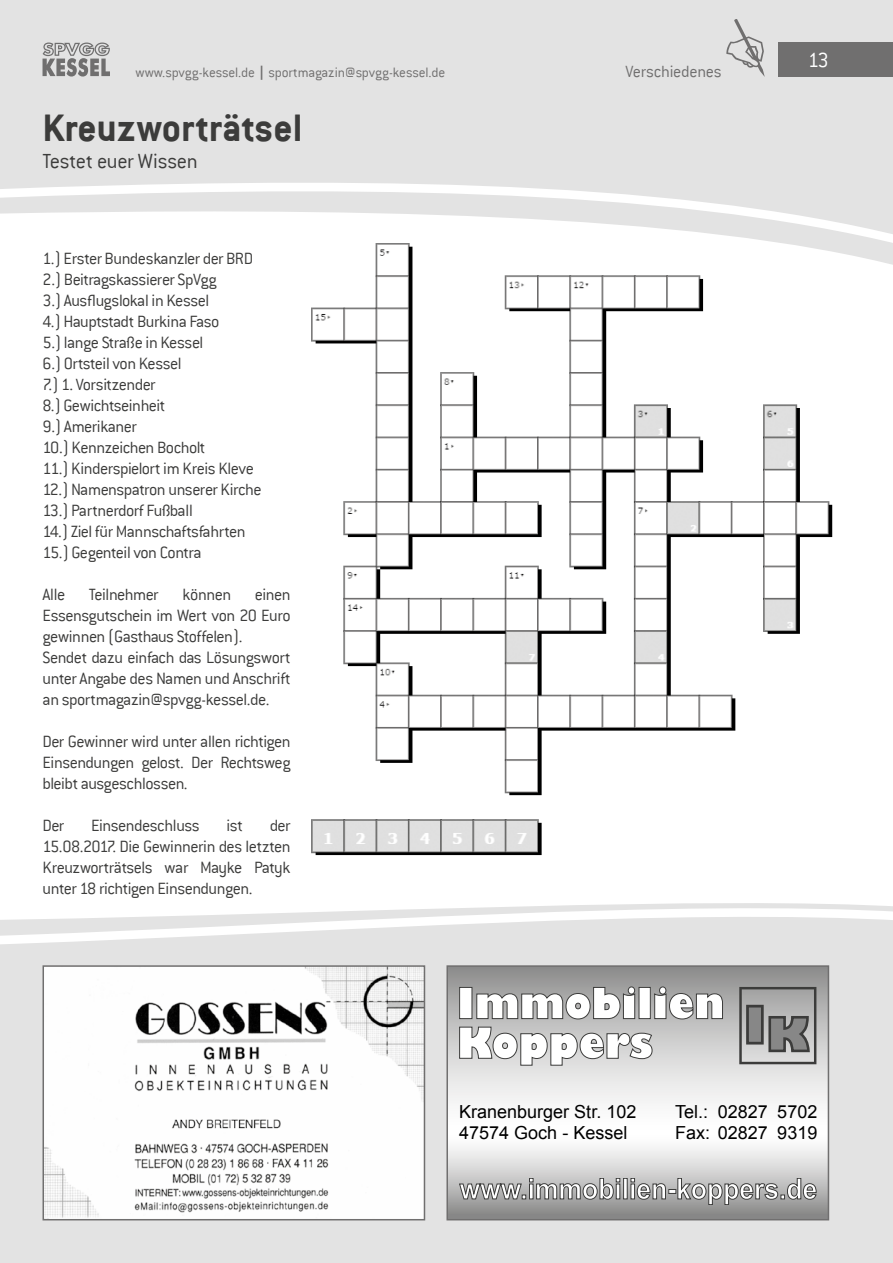
<style>
.page{position:relative;width:893px;height:1263px;background:#fff}
.page>*{position:absolute;margin:0;border:0;box-sizing:border-box;transform-origin:0 0}
.t1{font:700 42px "Conduit ITC";color:#3c3c3b}
.t2{font:300 22.5px "Conduit ITC";letter-spacing:-.01em;color:#3c3c3b}
.t3{font:300 22.5px "Conduit ITC";color:#fff}
.t4{font:300 18px/21px "Conduit ITC";letter-spacing:-.03em;color:#3c3c3b}
.t5{font:18px/21.6px "Arial";color:#000}
.t6{font:300 18px "Conduit ITC";letter-spacing:-.015em;color:#706f6f}
.t7{font:300 15px "Conduit ITC";letter-spacing:-.01em;color:#706f6f}
.s1{font-family:"Futura";font-weight:500;font-stretch:condensed}
</style>
<div class="page">
<div style="left:0;top:0;width:893px;height:124px;background:#e3e3e3"></div>
<svg style="left:0;top:124px;width:893px;height:141px;fill:#e3e3e3"></svg>
<div style="left:0;top:1009px;width:893px;height:254px;background:#e3e3e3"></div>
<svg style="left:0;top:903px;width:893px;height:106px;fill:#e3e3e3"></svg>
<div style="left:778px;top:43px;width:115px;height:34px;background:#706f6f"></div>
<svg style="left:43px;top:43px;width:67px;height:34px;background:#a9a9a9"></svg>
<svg style="left:726px;top:19px;width:39px;height:58px;background:#cdcdcd"></svg>
<img style="left:312px;top:243px;width:523px;height:612px">
<img style="left:46px;top:968px;width:376px;height:249px">
<div style="left:43px;top:965px;width:382px;height:255px;border:2px solid #706f6f"></div>
<svg style="left:449px;top:968px;width:377px;height:249px"></svg>
<svg style="left:459px;top:986px;width:264px;height:79px"></svg>
<svg style="left:739px;top:987px;width:77px;height:77px;background:#929292"></svg>
<svg style="left:459px;top:1178px;width:357px;height:27px;background:#aaa"></svg>
<div style="left:446px;top:965px;width:383px;height:255px;border:2px solid #706f6f"></div>
<p class="t7" style="left:135px;top:64px;width:311px">www.spvgg-kessel.de <span class="s1">|</span> sportmagazin@spvgg-kessel.de</p>
<p class="t6" style="left:626px;top:61px;width:98px">Verschiedenes</p>
<h1 class="t1" style="left:43px;top:104px;width:261px">Kreuzworträtsel</h1>
<p class="t2" style="left:43px;top:149px;width:157px">Testet euer Wissen</p>
<p class="t4" style="left:43px;top:248px;width:221px">1.) Erster Bundeskanzler der BRD<br>2.) Beitragskassierer SpVgg<br>3.) Ausflugslokal in Kessel<br>4.) Hauptstadt Burkina Faso<br>5.) lange Straße in Kessel<br>6.) Ortsteil von Kessel<br>7.) 1. Vorsitzender<br>8.) Gewichtseinheit<br>9.) Amerikaner<br>10.) Kennzeichen Bocholt<br>11.) Kinderspielort im Kreis Kleve<br>12.) Namenspatron unserer Kirche<br>13.) Partnerdorf Fußball<br>14.) Ziel für Mannschaftsfahrten<br>15.) Gegenteil von Contra</p>
<p class="t4" style="left:43px;top:584px;width:24px">Alle</p>
<p class="t4" style="left:89px;top:584px;width:71px">Teilnehmer</p>
<p class="t4" style="left:182px;top:584px;width:50px">können</p>
<p class="t4" style="left:43px;top:584px;width:250px;text-indent:212px">einen<br>Essensgutschein im Wert von 20 Euro gewinnen (Gasthaus Stoffelen).<br>Sendet dazu einfach das Lösungswort unter Angabe des Namen und Anschrift an sportmagazin@spvgg-kessel.de.</p>
<p class="t4" style="left:43px;top:731px;width:250px;text-align:justify">Der Gewinner wird unter allen richtigen Einsendungen gelost. Der Rechtsweg bleibt ausgeschlossen.</p>
<p class="t4" style="left:43px;top:815px;width:23px">Der</p>
<p class="t4" style="left:91px;top:815px;width:110px">Einsendeschluss</p>
<p class="t4" style="left:226px;top:815px;width:18px">ist</p>
<p class="t4" style="left:43px;top:815px;width:250px;text-align:justify;text-indent:227px">der 15.08.2017. Die Gewinnerin des letzten Kreuzworträtsels war Mayke Patyk unter 18 richtigen Einsendungen.</p>
<p class="t3" style="left:808px;top:47px;width:22px">13</p>
<p class="t5" style="left:459px;top:1100px;width:179px">Kranenburger Str. 102<br>47574 Goch - Kessel</p>
<p class="t5" style="left:675px;top:1100px;width:144px">Tel.: 02827 5702<br>Fax: 02827 9319</p>
</div>
